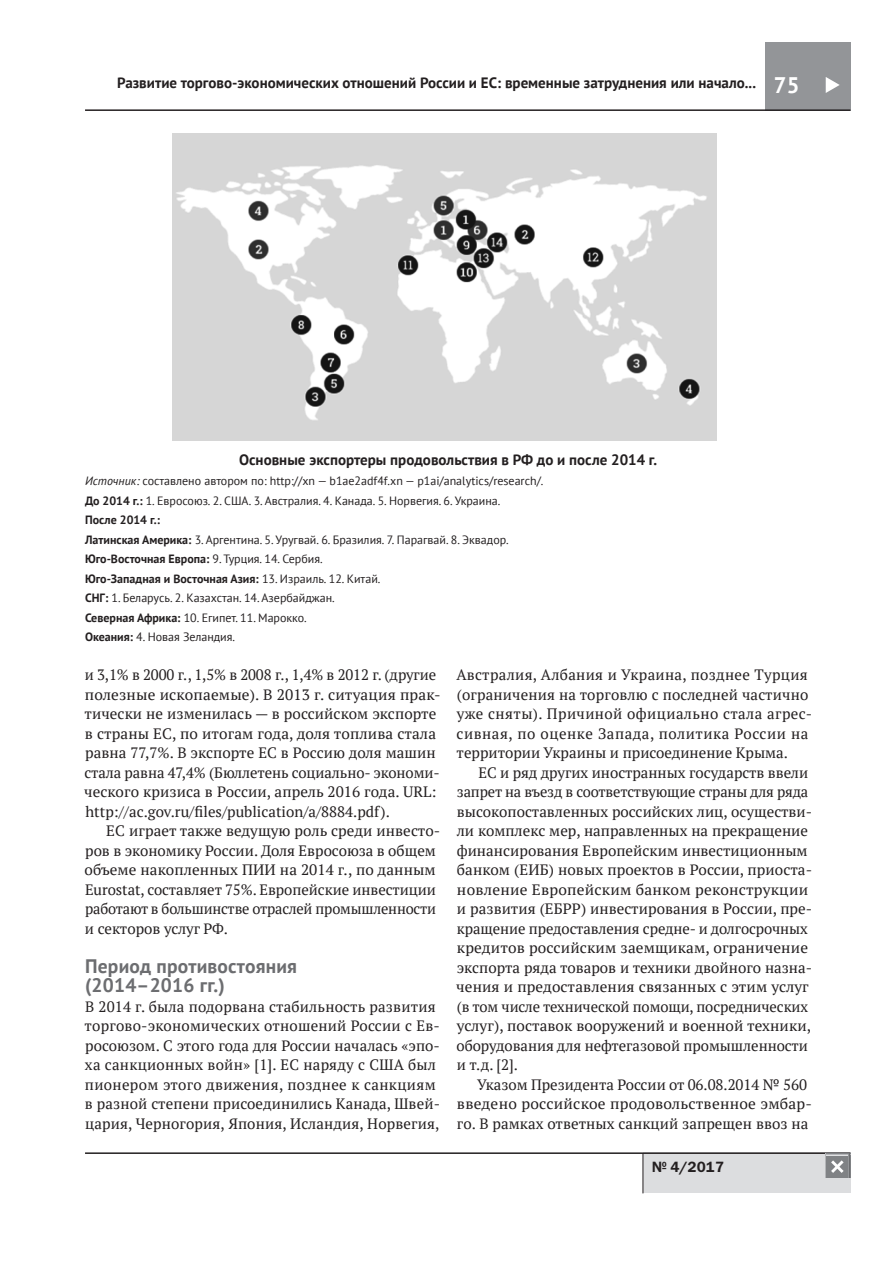
<style>
.page{position:relative;width:893px;height:1263px;background:#fff}
.page>*{position:absolute;margin:0;border:0;box-sizing:border-box;transform-origin:0 0}
.t1{font:700 22.5px "PT Sans";color:#fff}
.t2{font:700 19.5px/19.5px "PT Sans";letter-spacing:.01em;color:#6c6d70}
.t3{font:15px/19.5px "PT Serif";letter-spacing:.005em;color:#231f20}
.t4{font:700 15px "PT Sans";color:#231f20}
.t5{font:15px "Franklin Gothic Demi C";color:#231f20}
.t6{font:12px/19.5px "PT Sans";color:#231f20}
.s1{font-style:italic}
.s2{font-weight:700}
</style>
<div class="page">
<div style="left:765px;top:43px;width:85px;height:68px;background:#939598"></div>
<hr style="left:85px;top:109px;width:765px;height:2px;background:#231f20">
<div style="left:643px;top:1152px;width:207px;height:41px;background:#dcdddf"></div>
<hr style="left:643px;top:1153px;width:1px;height:40px;background:#231f20">
<hr style="left:85px;top:1152px;width:765px;height:2px;background:#231f20">
<svg style="left:826px;top:77px;width:14px;height:16px"></svg>
<svg style="left:825px;top:1153px;width:25px;height:25px"></svg>
<img style="left:173px;top:134px;width:543px;height:307px">
<p class="t4" style="left:117px;top:73px;width:640px">Развитие торгово-экономических отношений России и ЕС: временные затруднения или начало...</p>
<h1 class="t1" style="left:774px;top:70px;width:27px">75</h1>
<p class="t4" style="left:239px;top:450px;width:420px">Основные экспортеры продовольствия в РФ до и после 2014 г.</p>
<p class="t6" style="left:85px;top:471px;width:460px"><span class="s1">Источник:</span> составлено автором по: http://xn — b1ae2adf4f.xn — p1ai/analytics/research/.<br><span class="s2">До 2014 г.:</span> 1. Евросоюз. 2. США. 3. Австралия. 4. Канада. 5. Норвегия. 6. Украина.<br><span class="s2">После 2014 г.:<br>Латинская Америка:</span> 3. Аргентина. 5. Уругвай. 6. Бразилия. 7. Парагвай. 8. Эквадор.<br><span class="s2">Юго-Восточная Европа:</span> 9. Турция. 14. Сербия.<br><span class="s2">Юго-Западная и Восточная Азия:</span> 13. Израиль. 12. Китай.<br><span class="s2">СНГ:</span> 1. Беларусь. 2. Казахстан. 14. Азербайджан.<br><span class="s2">Северная Африка:</span> 10. Египет. 11. Марокко.<br><span class="s2">Океания:</span> 4. Новая Зеландия.</p>
<p class="t3" style="left:84px;top:665px;width:358px">и 3,1% в 2000 г., 1,5% в 2008 г., 1,4% в 2012 г. (другие полезные ископаемые). В 2013 г. ситуация прак&shy;тически не изменилась — в российском экспорте в страны ЕС, по итогам года, доля топлива стала равна 77,7%. В экспорте ЕС в Россию доля машин стала равна 47,4% (Бюллетень социально- экономи&shy;ческого кризиса в России, апрель 2016 года. URL: http://ac.gov.ru/files/publication/a/8884.pdf).</p>
<p class="t3" style="left:85px;top:821px;width:357px;text-indent:22px">ЕС играет также ведущую роль среди инвесто&shy;ров в экономику России. Доля Евросоюза в общем объеме накопленных ПИИ на 2014 г., по данным Eurostat, составляет 75%. Европейские инвестиции работают в большинстве отраслей промышленности и секторов услуг РФ.</p>
<h2 class="t2" style="left:85px;top:956px;width:213px">Период противостояния (2014–2016 гг.)</h2>
<p class="t3" style="left:85px;top:996px;width:357px">В 2014 г. была подорвана стабильность развития торгово-экономических отношений России с Ев&shy;росоюзом. С этого года для России началась «эпо&shy;ха санкционных войн» [1]. ЕС наряду с США был пионером этого движения, позднее к санкциям в разной степени присоединились Канада, Швей&shy;цария, Черногория, Япония, Исландия, Норвегия,</p>
<p class="t3" style="left:456px;top:665px;width:357px">Австралия, Албания и Украина, позднее Турция (ограничения на торговлю с последней частично уже сняты). Причиной официально стала агрес&shy;сивная, по оценке Запада, политика России на территории Украины и присоединение Крыма.</p>
<p class="t3" style="left:456px;top:762px;width:358px;text-indent:22px">ЕС и ряд других иностранных государств ввели запрет на въезд в соответствующие страны для ряда высокопоставленных российских лиц, осуществи&shy;ли комплекс мер, направленных на прекращение финансирования Европейским инвестиционным банком (ЕИБ) новых проектов в России, приоста&shy;новление Европейским банком реконструкции и развития (ЕБРР) инвестирования в России, пре&shy;кращение предоставления средне- и долгосрочных кредитов российским заемщикам, ограничение экспорта ряда товаров и техники двойного назна&shy;чения и предоставления связанных с этим услуг (в том числе технической помощи, посреднических услуг), поставок вооружений и военной техники, оборудования для нефтегазовой промышленности и т.д. [2].</p>
<p class="t3" style="left:457px;top:1074px;width:357px;text-indent:20px">Указом Президента России от 06.08.2014 № 560 введено российское продовольственное эмбар&shy;го. В рамках ответных санкций запрещен ввоз на</p>
<p class="t5" style="left:652px;top:1158px;width:74px">№ 4/2017</p>
</div>
